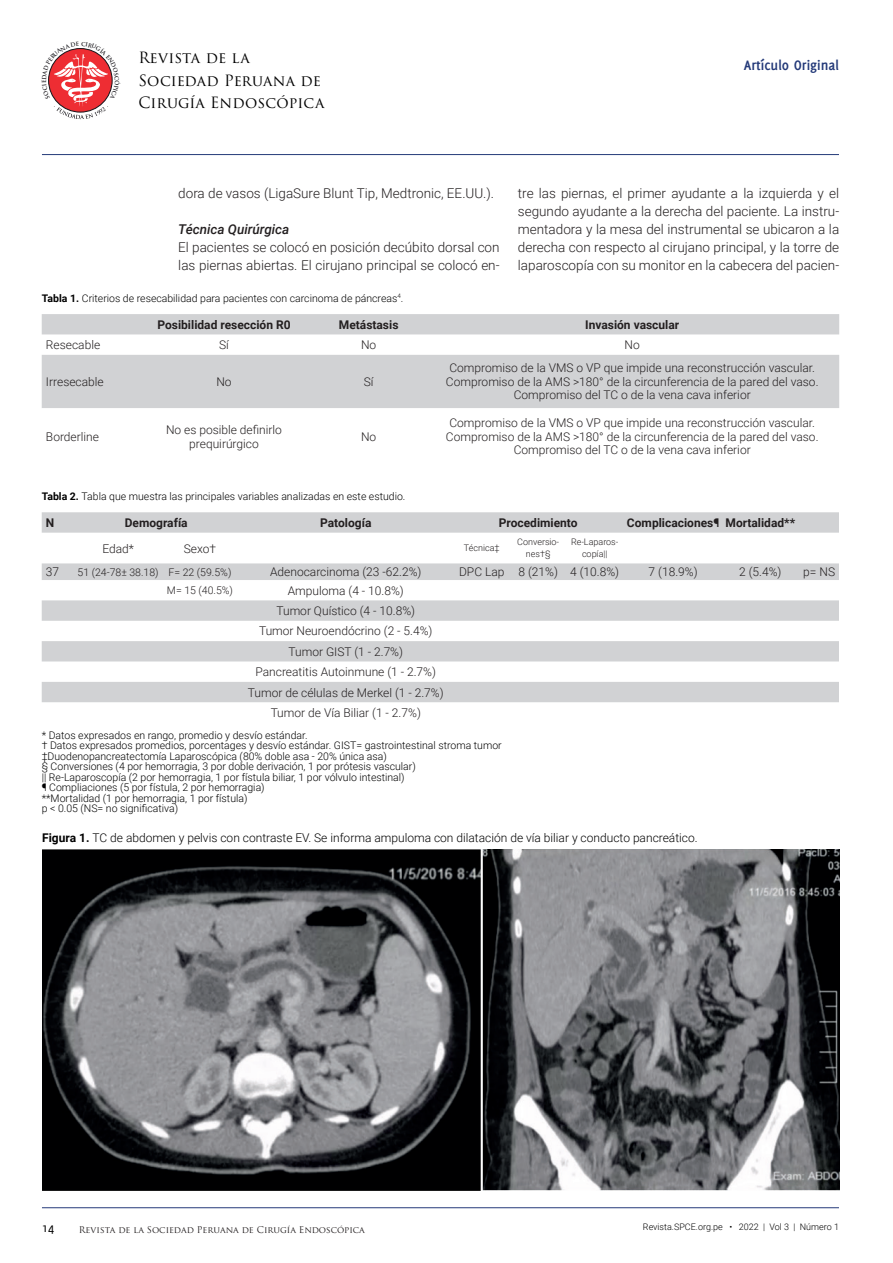
<style>
.page{position:relative;width:893px;height:1263px;background:#fff}
.page>*{position:absolute;margin:0;border:0;box-sizing:border-box;transform-origin:0 0}
.t1{font:15.15px/22.5px "Trajan Pro 3";letter-spacing:.005em;color:#000001}
.t2{font:700 15px "Delicious";color:#243a79}
.t3{font:300 13.5px/18px "Roboto";color:#231f20}
.t4{font:italic 500 13.5px "Roboto";color:#231f20}
.t5{font:13.5px "Delicious";color:#000001}
.t6{font:300 12px/20.4px "Roboto";color:#231f20;text-align:center}
.t7{font:700 12px "Roboto";color:#231f20}
.t8{font:300 12px "Roboto";color:#000001}
.t9{font:300 10.5px/10.5px "Roboto";color:#000001}
.t10{font:300 10.5px "Roboto";color:#231f20}
.t11{font:9px "Trajan Pro";color:#231f20}
.t12{font:300 9px/12px "Roboto";color:#231f20;text-align:center}
.t13{font:300 9px "Roboto";color:#000001}
.s1{font-weight:700}
</style>
<div class="page">
<hr style="left:42px;top:154px;width:797px;height:1px;background:#243a79">
<hr style="left:42px;top:1207px;width:797px;height:1px;background:#243a79">
<svg style="left:42px;top:512px;width:797px;height:190px"></svg>
<svg style="left:42px;top:314px;width:797px;height:94px;fill:#d1d2d4"></svg>
<img style="left:42px;top:850px;width:797px;height:341px">
<svg style="left:48px;top:48px;width:65px;height:71px"></svg>
<p class="t1" style="left:139px;top:47px;width:187px">Revista de la<br>Sociedad Peruana de<br>Cirugía Endoscópica</p>
<p class="t2" style="left:744px;top:56px;width:97px">Artículo Original</p>
<p class="t3" style="left:178px;top:184px;width:317px">dora de vasos (LigaSure Blunt Tip, Medtronic, EE.UU.).</p>
<p class="t4" style="left:178px;top:220px;width:112px">Técnica Quirúrgica</p>
<p class="t3" style="left:178px;top:238px;width:323px">El pacientes se colocó en posición decúbito dorsal con las piernas abiertas. El cirujano principal se colocó en-</p>
<p class="t9" style="left:42px;top:292px;width:363px"><span class="s1">Tabla 1.</span> Criterios de resecabilidad para pacientes con carcinoma de páncreas<sup>4</sup>.</p>
<p class="t3" style="left:518px;top:184px;width:323px;text-align:justify">tre las piernas, el primer ayudante a la izquierda y el segundo ayudante a la derecha del paciente. La instru&shy;mentadora y la mesa del instrumental se ubicaron a la derecha con respecto al cirujano principal, y la torre de laparoscopía con su monitor en la cabecera del pacien-</p>
<p class="t7" style="left:157px;top:316px;width:135px">Posibilidad resección R0</p>
<p class="t7" style="left:339px;top:316px;width:61px">Metástasis</p>
<p class="t7" style="left:585px;top:316px;width:96px">Invasión vascular</p>
<p class="t6" style="left:46px;top:334px;width:56px">Resecable</p>
<p class="t6" style="left:219px;top:334px;width:11px">Sí</p>
<p class="t6" style="left:361px;top:334px;width:17px">No</p>
<p class="t6" style="left:625px;top:334px;width:17px">No</p>
<p class="t6" style="left:46px;top:371px;width:59px">Irresecable</p>
<p class="t6" style="left:216px;top:371px;width:17px">No</p>
<p class="t6" style="left:364px;top:371px;width:11px">Sí</p>
<p class="t6" style="left:446px;top:361px;width:374px;line-height:13.5px">Compromiso de la VMS o VP que impide una reconstrucción vascular.<br>Compromiso de la AMS &gt;180° de la circunferencia de la pared del vaso.<br>Compromiso del TC o de la vena cava inferior</p>
<p class="t6" style="left:46px;top:426px;width:55px">Borderline</p>
<p class="t6" style="left:166px;top:423px;width:117px;line-height:13.5px">No es posible definirlo prequirúrgico</p>
<p class="t6" style="left:361px;top:426px;width:17px">No</p>
<p class="t9" style="left:42px;top:490px;width:365px"><span class="s1">Tabla 2.</span> Tabla que muestra las principales variables analizadas en este estudio.</p>
<p class="t6" style="left:446px;top:416px;width:374px;line-height:13.5px">Compromiso de la VMS o VP que impide una reconstrucción vascular.<br>Compromiso de la AMS &gt;180° de la circunferencia de la pared del vaso.<br>Compromiso del TC o de la vena cava inferior</p>
<p class="t7" style="left:46px;top:514px;width:10px">N</p>
<p class="t7" style="left:125px;top:514px;width:64px">Demografía</p>
<p class="t7" style="left:320px;top:514px;width:53px">Patología</p>
<p class="t7" style="left:499px;top:514px;width:80px">Procedimiento</p>
<p class="t7" style="left:627px;top:514px;width:170px">Complicaciones¶ Mortalidad**</p>
<p class="t6" style="left:102px;top:538px;width:33px">Edad*</p>
<p class="t6" style="left:184px;top:538px;width:34px">Sexo†</p>
<p class="t12" style="left:464px;top:542px;width:37px">Técnica‡</p>
<p class="t12" style="left:517px;top:536px;width:43px">Conversio&shy;nes†§</p>
<p class="t12" style="left:571px;top:536px;width:49px">Re-Laparos&shy;copía||</p>
<p class="t6" style="left:46px;top:561px;width:15px">37</p>
<p class="t10" style="left:78px;top:565px;width:155px">51 (24-78± 38.18) F= 22 (59.5%)</p>
<p class="t6" style="left:270px;top:561px;width:153px">Adenocarcinoma (23 -62.2%)</p>
<p class="t6" style="left:459px;top:561px;width:162px">DPC Lap 8 (21%) 4 (10.8%)</p>
<p class="t6" style="left:649px;top:561px;width:50px">7 (18.9%)</p>
<p class="t6" style="left:739px;top:561px;width:44px">2 (5.4%)</p>
<p class="t6" style="left:803px;top:561px;width:33px">p= NS</p>
<p class="t10" style="left:167px;top:583px;width:68px">M= 15 (40.5%)</p>
<p class="t6" style="left:248px;top:580px;width:197px">Ampuloma (4 - 10.8%)<br>Tumor Quístico (4 - 10.8%)<br>Tumor Neuroendócrino (2 - 5.4%)<br>Tumor GIST (1 - 2.7%)<br>Pancreatitis Autoinmune (1 - 2.7%)<br>Tumor de células de Merkel (1 - 2.7%)<br>Tumor de Vía Biliar (1 - 2.7%)</p>
<p class="t9" style="left:42px;top:729px;width:461px">* Datos expresados en rango, promedio y desvío estándar.<br>† Datos expresados promedios, porcentages y desvío estándar. GIST= gastrointestinal stroma tumor ‡Duodenopancreatectomía Laparoscópica (80% doble asa - 20% única asa)<br>§ Conversiones (4 por hemorragia, 3 por doble derivación, 1 por prótesis vascular)<br>|| Re-Laparoscopía (2 por hemorragia, 1 por fístula biliar, 1 por vólvulo intestinal)<br>¶ Compliaciones (5 por fístula, 2 por hemorragia)<br>**Mortalidad (1 por hemorragia, 1 por fístula)<br>p &lt; 0.05 (NS= no significativa)</p>
<p class="t8" style="left:42px;top:829px;width:657px"><span class="s1">Figura 1.</span> TC de abdomen y pelvis con contraste EV. Se informa ampuloma con dilatación de vía biliar y conducto pancreático.</p>
<p class="t5" style="left:42px;top:1220px;width:14px">14</p>
<p class="t11" style="left:79px;top:1224px;width:288px">Revista de la Sociedad Peruana de Cirugía Endoscópica</p>
<p class="t13" style="left:643px;top:1220px;width:197px">Revista.SPCE.org.pe • 2022 | Vol 3 | Número 1</p>
</div>
